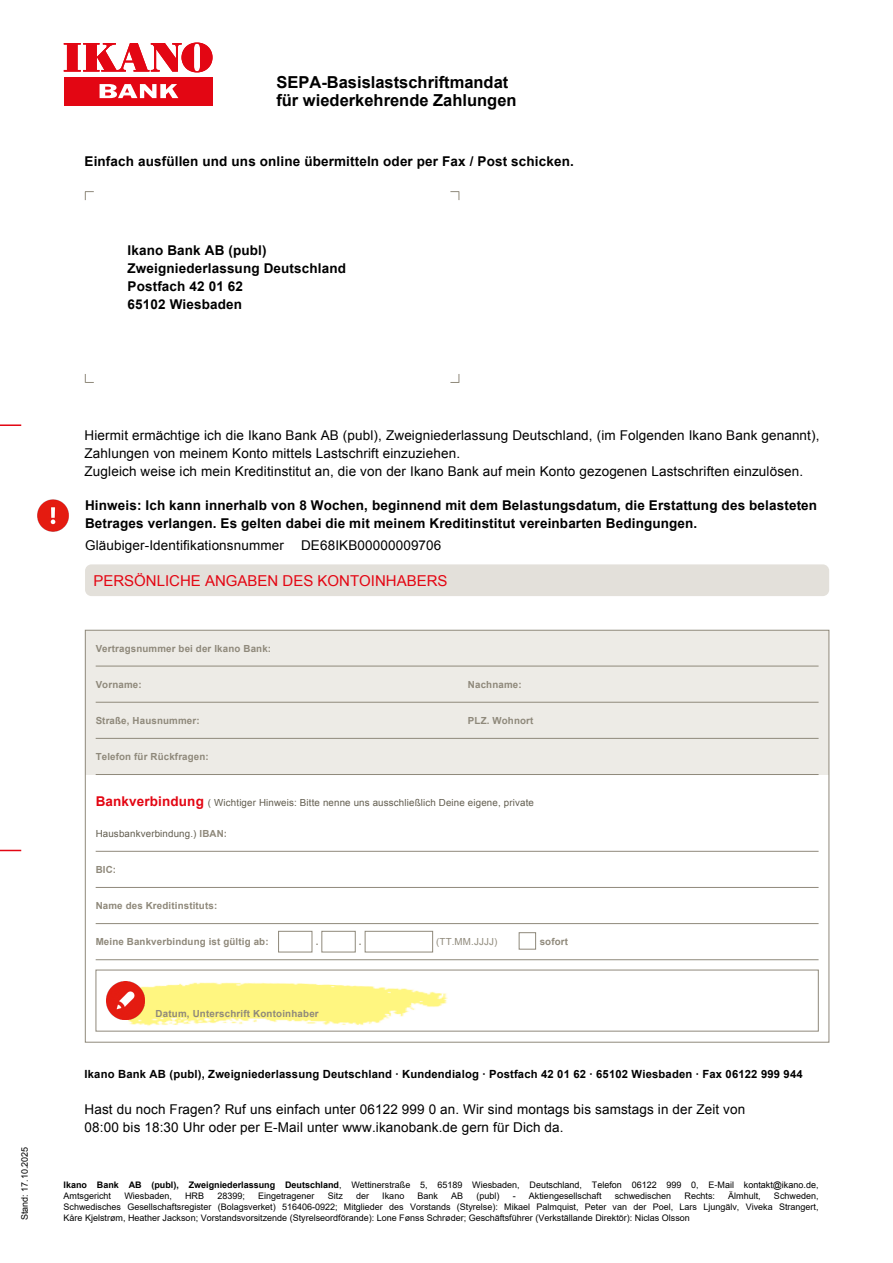
<style>
.page{position:relative;width:893px;height:1263px;background:#fff}
.page>*{position:absolute;margin:0;border:0;box-sizing:border-box;transform-origin:0 0}
.t1{font:700 16.5px/18px "Arial";color:#000}
.t2{font:15px "Arial";color:#e30613}
.t3{font:13.5px/18px "Arial";letter-spacing:.01em;color:#000}
.t4{font:700 13.5px/18px "Arial";letter-spacing:.01em;color:#000}
.t5{font:700 11.25px "Arial";letter-spacing:.015em;color:#000}
.t6{font:700 9.75px "Arial";letter-spacing:.015em;color:#8f897b}
.t7{font:9.75px "Arial";letter-spacing:.015em;color:#625d4f}
.t8{font:9.75px "Arial";letter-spacing:.015em;color:#8f897b}
.t9{font:9px/10.8px "Arial";color:#000;text-align:right}
.t10{font:9px/10.8px "Arial";color:#000}
.s1{font-style:inherit}
.s2{font-weight:700;font-size:13.5px;color:#e30613}
.s3{font-weight:700;color:#8f897b}
.s4{font-weight:700}
</style>
<div class="page">
<img style="left:128px;top:982px;width:320px;height:44px">
<div style="left:64px;top:77px;width:148px;height:29px;background:#e30613"></div>
<svg style="left:100px;top:84px;width:78px;height:14px"></svg>
<svg style="left:64px;top:43px;width:149px;height:29px"></svg>
<svg style="left:85px;top:191px;width:9px;height:9px"></svg>
<svg style="left:85px;top:374px;width:9px;height:9px"></svg>
<svg style="left:450px;top:191px;width:10px;height:9px"></svg>
<svg style="left:450px;top:374px;width:10px;height:9px"></svg>
<div style="left:85px;top:564px;width:744px;height:32px;background:#e3e0da;border-radius:6px"></div>
<div style="left:85px;top:630px;width:744px;height:144px;background:#edebe6"></div>
<div style="left:96px;top:970px;width:723px;height:61px;border:1px solid #8f897b"></div>
<div style="left:278px;top:931px;width:34px;height:21px;border:1px solid #8f897b"></div>
<div style="left:322px;top:931px;width:33px;height:21px;border:1px solid #8f897b"></div>
<div style="left:365px;top:931px;width:68px;height:21px;border:1px solid #8f897b"></div>
<hr style="left:96px;top:666px;width:723px;height:1px;background:#8f897b">
<hr style="left:96px;top:702px;width:723px;height:1px;background:#8f897b">
<hr style="left:96px;top:738px;width:723px;height:1px;background:#8f897b">
<hr style="left:96px;top:774px;width:723px;height:1px;background:#8f897b">
<hr style="left:96px;top:851px;width:723px;height:1px;background:#8f897b">
<hr style="left:96px;top:887px;width:723px;height:1px;background:#8f897b">
<hr style="left:96px;top:923px;width:723px;height:1px;background:#8f897b">
<hr style="left:96px;top:959px;width:723px;height:1px;background:#8f897b">
<img style="left:106px;top:981px;width:39px;height:39px">
<div style="left:519px;top:932px;width:17px;height:17px;border:1px solid #8f897b"></div>
<hr style="left:0;top:424px;width:21px;height:2px;background:#e30613">
<svg style="left:0;top:850px;width:21px;height:1px"></svg>
<img style="left:37px;top:499px;width:32px;height:33px">
<p class="t1" style="left:276px;top:73px;width:242px">SEPA-Basislastschriftmandat für wiederkehrende Zahlungen</p>
<p class="t4" style="left:85px;top:153px;width:491px">Einfach ausfüllen und uns online übermitteln oder per Fax / Post schicken.</p>
<p class="t4" style="left:128px;top:242px;width:220px">Ikano Bank AB (publ)<br>Zweigniederlassung Deutschland<br>Postfach 42 01 62<br>65102 Wiesbaden</p>
<p class="t10" style="left:19px;top:1220px;width:75px;rotate:-90deg">Stand: <span class="s1">17</span>.<span class="s1">10</span>.202<span class="s1">5</span></p>
<p class="t3" style="left:85px;top:427px;width:736px">Hiermit ermächtige ich die Ikano Bank AB (publ), Zweigniederlassung Deutschland, (im Folgenden Ikano Bank genannt),<br>Zahlungen von meinem Konto mittels Lastschrift einzuziehen.<br>Zugleich weise ich mein Kreditinstitut an, die von der Ikano Bank auf mein Konto gezogenen Lastschriften einzulösen.</p>
<p class="t4" style="left:85px;top:497px;width:734px">Hinweis: Ich kann innerhalb von 8 Wochen, beginnend mit dem Belastungsdatum, die Erstattung des belasteten<br>Betrages verlangen. Es gelten dabei die mit meinem Kreditinstitut vereinbarten Bedingungen.</p>
<p class="t3" style="left:85px;top:537px;width:200px">Gläubiger-Identifikationsnummer</p>
<p class="t3" style="left:301px;top:537px;width:142px">DE68IKB00000009706</p>
<p class="t2" style="left:93px;top:571px;width:356px">PERSÖNLICHE ANGABEN DES KONTOINHABERS</p>
<p class="t6" style="left:96px;top:642px;width:177px">Vertragsnummer bei der Ikano Bank:</p>
<p class="t6" style="left:96px;top:678px;width:47px">Vorname:</p>
<p class="t6" style="left:468px;top:678px;width:55px">Nachname:</p>
<p class="t6" style="left:96px;top:714px;width:105px">Straße, Hausnummer:</p>
<p class="t6" style="left:468px;top:714px;width:67px">PLZ. Wohnort</p>
<p class="t6" style="left:96px;top:750px;width:115px">Telefon für Rückfragen:</p>
<p class="t7" style="left:96px;top:796px;width:440px"><span class="s2">Bankverbindung</span> ( Wichtiger Hinweis: Bitte nenne uns ausschließlich Deine eigene, private</p>
<p class="t7" style="left:96px;top:827px;width:133px">Hausbankverbindung.) <span class="s3">IBAN:</span></p>
<p class="t6" style="left:96px;top:863px;width:22px">BIC:</p>
<p class="t6" style="left:96px;top:899px;width:123px">Name des Kreditinstituts:</p>
<p class="t6" style="left:96px;top:935px;width:174px">Meine Bankverbindung ist gültig ab:</p>
<p class="t6" style="left:316px;top:935px;width:4px">.</p>
<p class="t6" style="left:359px;top:935px;width:4px">.</p>
<p class="t8" style="left:436px;top:935px;width:63px">(TT.MM.JJJJ)</p>
<p class="t6" style="left:540px;top:935px;width:30px">sofort</p>
<p class="t6" style="left:156px;top:1007px;width:165px">Datum, Unterschrift Kontoinhaber</p>
<p class="t5" style="left:85px;top:1066px;width:720px">Ikano Bank AB (publ), Zweigniederlassung Deutschland ∙ Kundendialog ∙ Postfach 42 01 62 ∙ 65102 Wiesbaden ∙ Fax 06122 999 944</p>
<p class="t3" style="left:85px;top:1101px;width:662px">Hast du noch Fragen? Ruf uns einfach unter 06122 999 0 an. Wir sind montags bis samstags in der Zeit von<br>08:00 bis 18:30 Uhr oder per E-Mail unter www.ikanobank.de gern für Dich da.</p>
<p class="t10" style="left:64px;top:1179px;width:756px"><span class="s4">Ikano Bank AB (publ), Zweigniederlassung Deutschland</span>, <span class="s1">Wettinerstraße 5, 65189 Wiesbaden</span>, Deutschland, Telefon 06122 999 0, E-Mail kontakt@ikano.de,<br><span class="s1">Amtsgericht</span></p>
<p class="t9" style="left:124px;top:1190px;width:49px">Wiesbaden,</p>
<p class="t9" style="left:185px;top:1190px;width:20px">HRB</p>
<p class="t9" style="left:217px;top:1190px;width:29px">28399;</p>
<p class="t9" style="left:258px;top:1190px;width:58px">Eingetragener</p>
<p class="t9" style="left:328px;top:1190px;width:17px">Sitz</p>
<p class="t9" style="left:356px;top:1190px;width:15px">der</p>
<p class="t9" style="left:382px;top:1190px;width:24px">Ikano</p>
<p class="t9" style="left:418px;top:1190px;width:22px">Bank</p>
<p class="t9" style="left:451px;top:1190px;width:14px">AB</p>
<p class="t9" style="left:476px;top:1190px;width:25px">(publ)</p>
<p class="t9" style="left:513px;top:1190px;width:90px">- Aktiengesellschaft</p>
<p class="t9" style="left:615px;top:1190px;width:58px">schwedischen</p>
<p class="t9" style="left:684px;top:1190px;width:32px">Rechts:</p>
<p class="t9" style="left:728px;top:1190px;width:34px">Älmhult,</p>
<p class="t9" style="left:64px;top:1190px;width:756px">Schweden,<br>Schwedisches Gesellschaftsregister (Bolagsverket) 516406-0922; Mitglieder des Vorstands (Styrelse): Mikael Palmquist, Peter van der Poel, Lars Ljungälv, Viveka Strangert,</p>
<p class="t9" style="left:64px;top:1212px;width:628px">Kåre Kjelstrøm, Heather Jackson; Vorstandsvorsitzende (Styrelseordförande): Lone Fønss Schrøder; Geschäftsführer (Verkställande Direktör): Niclas Olsson</p>
</div>
